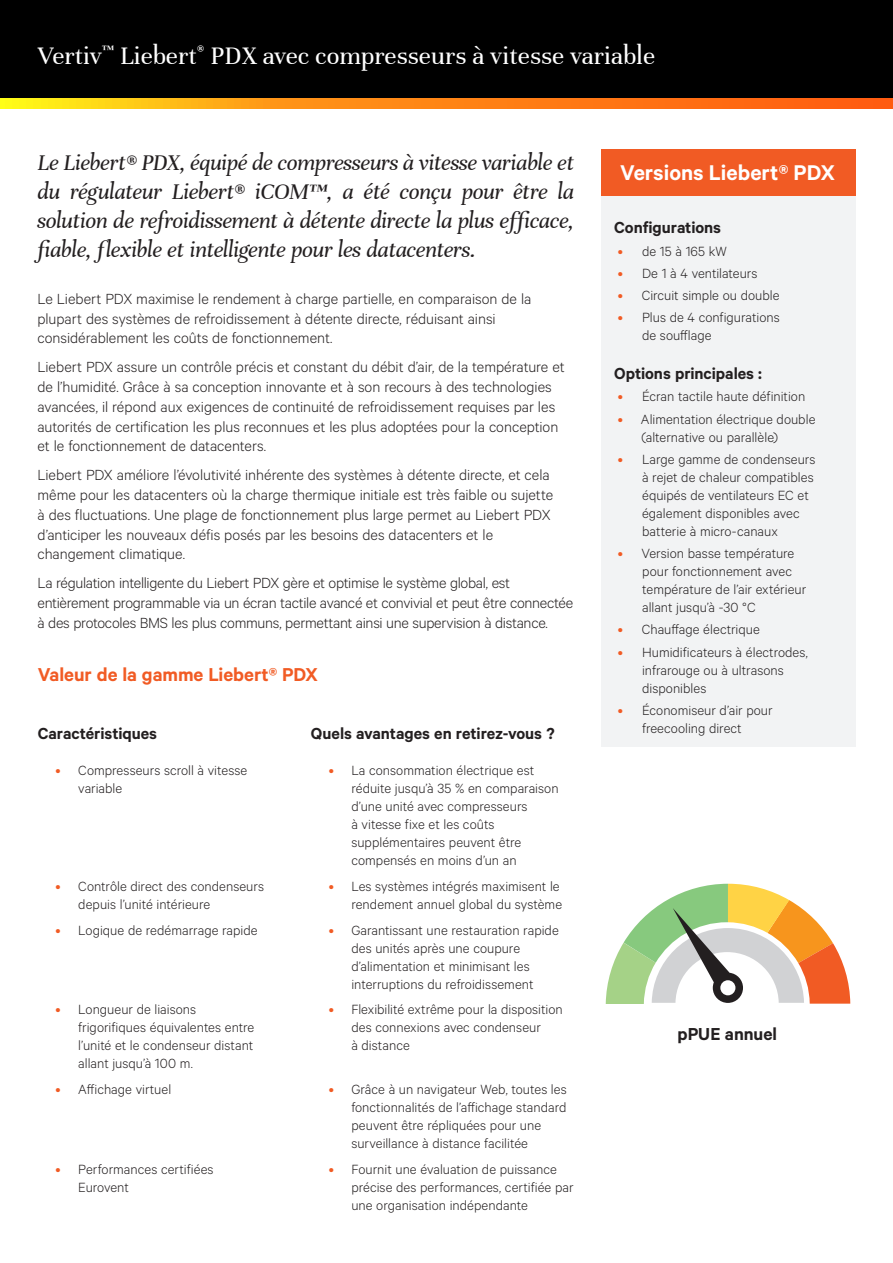
<style>
.page{position:relative;width:893px;height:1263px;background:#fff}
.page>*{position:absolute;margin:0;border:0;box-sizing:border-box;transform-origin:0 0}
.Vertiv_Header_Small{font:27px "Unna";color:#fff}
.Vertiv_Lead-in{font:italic 24px/28.8px "Unna";letter-spacing:-.02em;color:#231f20;text-align:justify}
.Orange_Box_Heading{font:600 24px "Calibre";color:#fff}
.Vertiv_Orange_Main_H{font:600 21px "Calibre";letter-spacing:-.005em;color:#f15b24}
.Vertiv_Body_Text{font:600 19.5px "Calibre";color:#231f20}
.Vertiv_Heading{font:600 18px "Calibre";color:#231f20}
.Gray_Column_Heading{font:600 18px "Calibre";color:#231f20}
.Vertiv_Body_Text-2{font:300 16.5px/19.8px "Calibre";letter-spacing:-.005em;color:#231f20}
.t1{font:300 15px/18px "Calibre";color:#231f20}
.s1{font-weight:400;color:#f15b24}
</style>
<div class="page">
<div style="left:0;top:0;width:893px;height:108px;background:#000"></div>
<svg style="left:0;top:98px;width:893px;height:11px"></svg>
<div style="left:601px;top:196px;width:254px;height:550px;background:#f2f3f4"></div>
<div style="left:601px;top:149px;width:254px;height:47px;background:#f15b24"></div>
<svg style="left:606px;top:884px;width:244px;height:120px"></svg>
<p class="Vertiv_Header_Small" style="left:38px;top:40px;width:619px">Vertiv<sup>™</sup> Liebert<sup>®</sup> PDX avec compresseurs à vitesse variable</p>
<p class="Vertiv_Lead-in" style="left:37px;top:149px;width:538px">Le Liebert® PDX, équipé de compresseurs à vitesse variable et du régulateur Liebert® iCOM™, a été conçu pour être la solution de refroidissement à détente directe la plus efficace, fiable, flexible et intelligente pour les datacenters.</p>
<p class="Vertiv_Body_Text-2" style="left:37px;top:288px;width:495px">Le Liebert PDX maximise le rendement à charge partielle, en comparaison de la plupart des systèmes de refroidissement à détente directe, réduisant ainsi considérablement les coûts de fonctionnement.</p>
<p class="Vertiv_Body_Text-2" style="left:37px;top:356px;width:529px">Liebert PDX assure un contrôle précis et constant du débit d’air, de la température et de l’humidité. Grâce à sa conception innovante et à son recours à des technologies avancées, il répond aux exigences de continuité de refroidissement requises par les autorités de certification les plus reconnues et les plus adoptées pour la conception et le fonctionnement de datacenters.</p>
<p class="Vertiv_Body_Text-2" style="left:37px;top:464px;width:517px">Liebert PDX améliore l’évolutivité inhérente des systèmes à détente directe, et cela même pour les datacenters où la charge thermique initiale est très faible ou sujette à des fluctuations. Une plage de fonctionnement plus large permet au Liebert PDX d’anticiper les nouveaux défis posés par les besoins des datacenters et le changement climatique.</p>
<p class="Vertiv_Body_Text-2" style="left:37px;top:572px;width:537px">La régulation intelligente du Liebert PDX gère et optimise le système global, est entièrement programmable via un écran tactile avancé et convivial et peut être connectée à des protocoles BMS les plus communs, permettant ainsi une supervision à distance.</p>
<p class="Vertiv_Orange_Main_H" style="left:38px;top:662px;width:282px">Valeur de la gamme Liebert® PDX</p>
<p class="Vertiv_Heading" style="left:38px;top:722px;width:121px">Caractéristiques</p>
<p class="t1" style="left:78px;top:761px;width:171px;text-indent:-23px"><span class="s1">•</span> Compresseurs scroll à vitesse variable</p>
<p class="t1" style="left:78px;top:877px;width:187px;text-indent:-23px"><span class="s1">•</span> Contrôle direct des condenseurs depuis l’unité intérieure</p>
<p class="t1" style="left:56px;top:921px;width:204px"><span class="s1">•</span> Logique de redémarrage rapide</p>
<p class="t1" style="left:78px;top:1000px;width:178px;text-indent:-23px"><span class="s1">•</span> Longueur de liaisons frigorifiques équivalentes entre l’unité et le condenseur distant allant jusqu’à 100 m.</p>
<p class="t1" style="left:56px;top:1080px;width:117px"><span class="s1">•</span> Affichage virtuel</p>
<p class="t1" style="left:78px;top:1159px;width:137px;text-indent:-23px"><span class="s1">•</span> Performances certifiées<br>Eurovent</p>
<p class="Vertiv_Heading" style="left:311px;top:722px;width:245px">Quels avantages en retirez-vous ?</p>
<p class="t1" style="left:351px;top:761px;width:209px;text-indent:-23px"><span class="s1">•</span> La consommation électrique est réduite jusqu’à 35 % en comparaison d’une unité avec compresseurs<br>à vitesse fixe et les coûts supplémentaires peuvent être compensés en moins d’un an</p>
<p class="t1" style="left:329px;top:877px;width:235px;text-align:right"><span class="s1">•</span> Les systèmes intégrés maximisent le rendement annuel global du système</p>
<p class="t1" style="left:351px;top:921px;width:209px;text-indent:-23px"><span class="s1">•</span> Garantissant une restauration rapide des unités après une coupure d’alimentation et minimisant les interruptions du refroidissement</p>
<p class="t1" style="left:351px;top:1000px;width:213px;text-indent:-23px"><span class="s1">•</span> Flexibilité extrême pour la disposition des connexions avec condenseur<br>à distance</p>
<p class="t1" style="left:351px;top:1080px;width:217px;text-indent:-23px"><span class="s1">•</span> Grâce à un navigateur Web, toutes les fonctionnalités de l’affichage standard peuvent être répliquées pour une surveillance à distance facilitée</p>
<p class="t1" style="left:351px;top:1159px;width:224px;text-indent:-23px"><span class="s1">•</span> Fournit une évaluation de puissance précise des performances, certifiée par une organisation indépendante</p>
<p class="Orange_Box_Heading" style="left:620px;top:158px;width:216px">Versions Liebert® PDX</p>
<p class="Gray_Column_Heading" style="left:614px;top:217px;width:108px">Configurations</p>
<p class="t1" style="left:618px;top:241px;width:111px"><span class="s1">•</span> de 15 à 165 kW</p>
<p class="t1" style="left:618px;top:264px;width:141px"><span class="s1">•</span> De 1 à 4 ventilateurs</p>
<p class="t1" style="left:618px;top:286px;width:163px"><span class="s1">•</span> Circuit simple ou double</p>
<p class="t1" style="left:642px;top:308px;width:139px;text-indent:-24px"><span class="s1">•</span> Plus de 4 configurations de soufflage</p>
<p class="Gray_Column_Heading" style="left:614px;top:363px;width:149px">Options principales :</p>
<p class="t1" style="left:618px;top:387px;width:189px"><span class="s1">•</span> Écran tactile haute définition</p>
<p class="t1" style="left:642px;top:409px;width:175px;text-indent:-24px"><span class="s1">•</span> Alimentation électrique double (alternative ou parallèle)</p>
<p class="t1" style="left:642px;top:449px;width:175px;text-indent:-24px"><span class="s1">•</span> Large gamme de condenseurs à rejet de chaleur compatibles équipés de ventilateurs EC et également disponibles avec batterie à micro-canaux</p>
<p class="t1" style="left:642px;top:544px;width:166px;text-indent:-24px"><span class="s1">•</span> Version basse température pour fonctionnement avec température de l’air extérieur allant jusqu’à -30 °C</p>
<p class="t1" style="left:618px;top:620px;width:143px"><span class="s1">•</span> Chauffage électrique</p>
<p class="t1" style="left:642px;top:642px;width:167px;text-indent:-24px"><span class="s1">•</span> Humidificateurs à électrodes, infrarouge ou à ultrasons disponibles</p>
<p class="t1" style="left:618px;top:700px;width:156px;text-align:center"><span class="s1">•</span> Économiseur d’air pour freecooling direct</p>
<p class="Vertiv_Body_Text" style="left:678px;top:1023px;width:101px">pPUE annuel</p>
</div>
